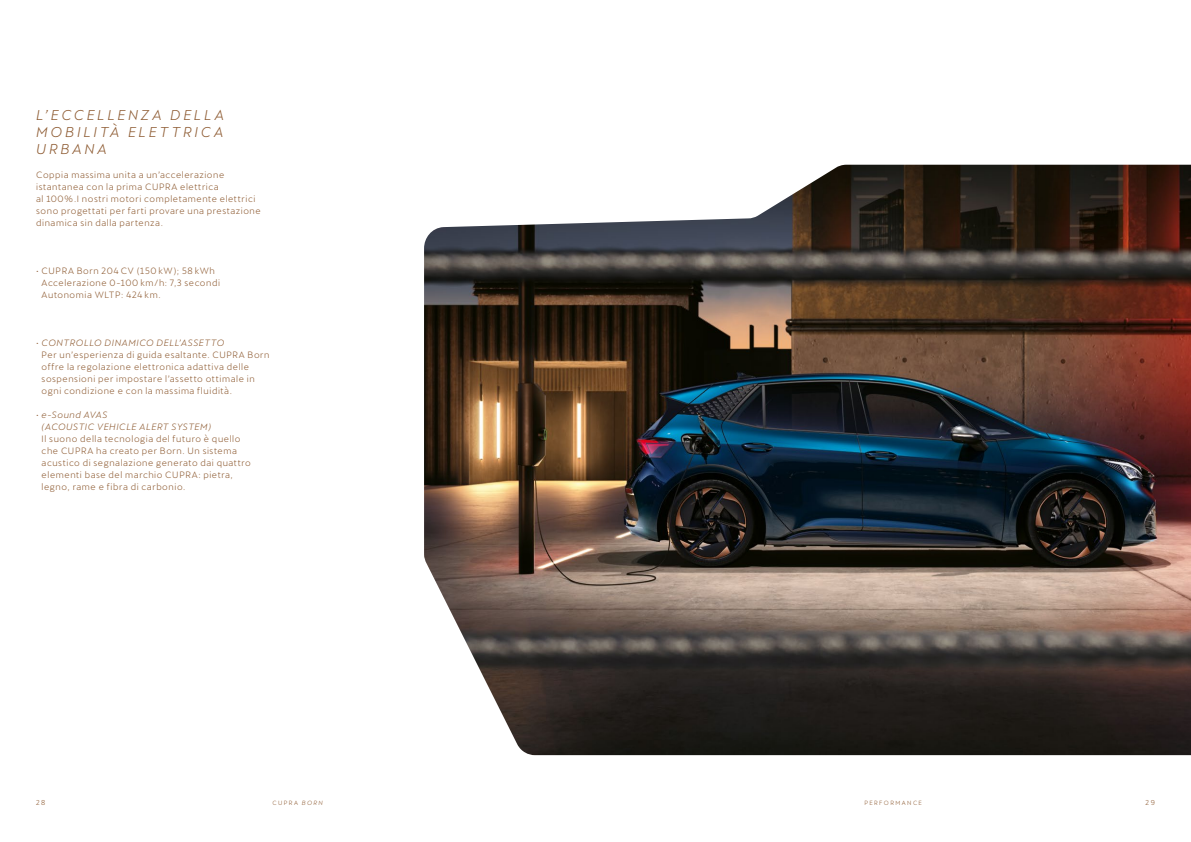
<style>
.page{position:relative;width:1191px;height:842px;background:#fff}
.page>*{position:absolute;margin:0;border:0;box-sizing:border-box;transform-origin:0 0}
.t1{font:italic 14px/17px "Cupra";letter-spacing:.2em;color:#8d5a31;text-align:justify}
.t2{font:9px/12px "Cupra";letter-spacing:.065em;color:#8d5a31}
.t3{font:italic 9px/12px "Cupra";letter-spacing:.06em;color:#8d5a31}
.t4{font:7px "Cupra";color:#8d5a31}
.t5{font:6px "Cupra";letter-spacing:.235em;color:#8d5a31}
.s1{font-style:italic}
.s2{font-style:normal}
</style>
<div class="page">
<img style="left:424px;top:165px;width:767px;height:590px">
<h1 class="t1" style="left:36px;top:105px;width:189px">L’ECCELLENZA DELLA MOBILITÀ ELETTRICA URBANA</h1>
<p class="t2" style="left:36px;top:168px;width:226px">Coppia massima unita a un’accelerazione istantanea con la prima CUPRA elettrica<br>al 100%.I nostri motori completamente elettrici sono progettati per farti provare una prestazione dinamica sin dalla partenza.</p>
<p class="t2" style="left:42px;top:264px;width:180px;text-indent:-5px">• CUPRA Born 204 CV (150 kW); 58 kWh<br>Accelerazione 0-100 km/h: 7,3 secondi<br>Autonomia WLTP: 424 km.</p>
<p class="t2" style="left:42px;top:336px;width:229px;text-indent:-5px">• <span class="s1">CONTROLLO DINAMICO DELL’ASSETTO<br></span>Per un’esperienza di guida esaltante. CUPRA Born offre la regolazione elettronica adattiva delle sospensioni per impostare l’assetto ottimale in ogni condizione e con la massima fluidità.</p>
<p class="t3" style="left:42px;top:408px;width:171px;text-indent:-5px"><span class="s2">•</span> e-Sound AVAS<br>(ACOUSTIC VEHICLE ALERT SYSTEM)</p>
<p class="t2" style="left:42px;top:432px;width:211px">Il suono della tecnologia del futuro è quello che CUPRA ha creato per Born. Un sistema acustico di segnalazione generato dai quattro elementi base del marchio CUPRA: pietra, legno, rame e fibra di carbonio.</p>
<p class="t4" style="left:36px;top:796px;width:11px">28</p>
<p class="t4" style="left:1145px;top:796px;width:11px">29</p>
<p class="t5" style="left:272px;top:798px;width:52px">CUPRA <span class="s1">BORN</span></p>
<p class="t5" style="left:864px;top:798px;width:59px">PERFORMANCE</p>
</div>
